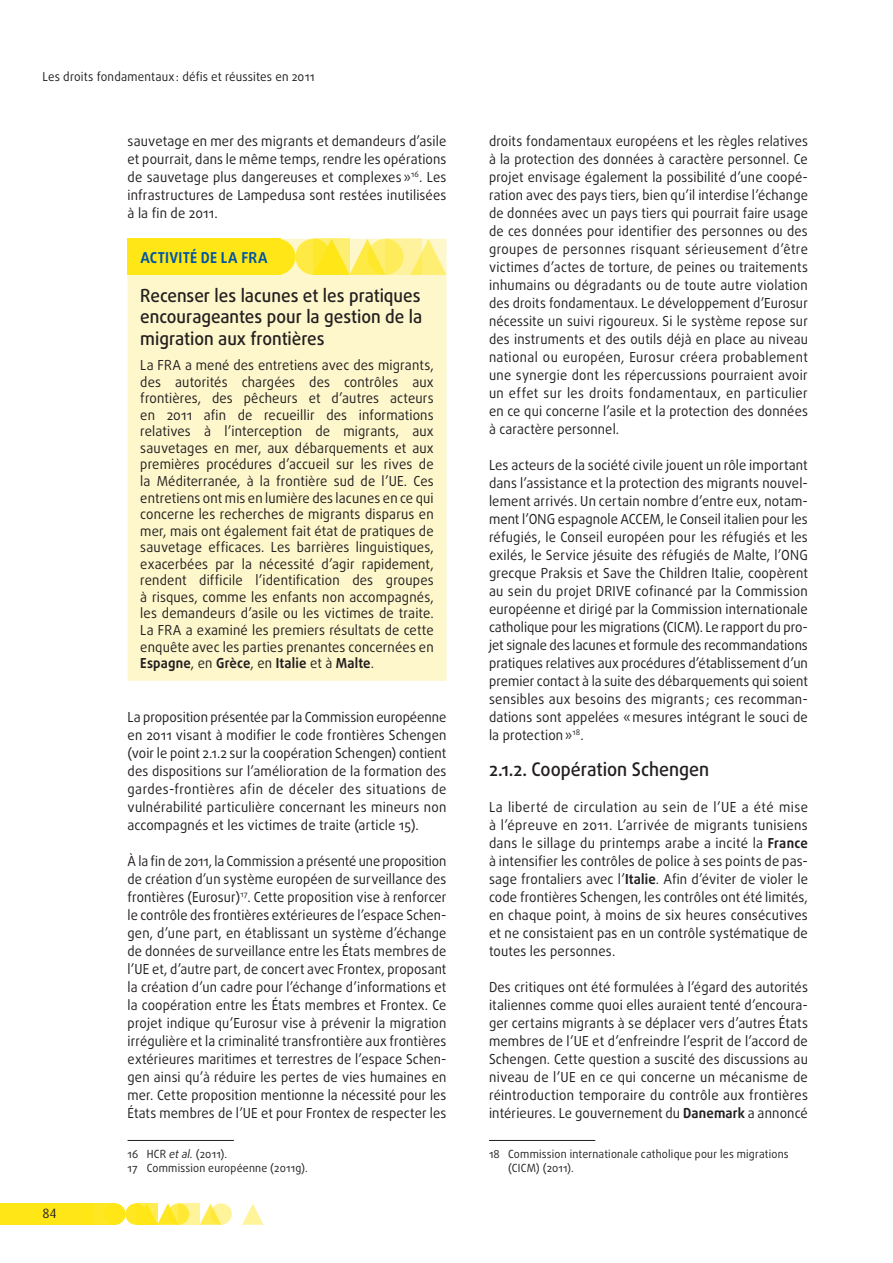
<style>
.page{position:relative;width:893px;height:1263px;background:#fff}
.page>*{position:absolute;margin:0;border:0;box-sizing:border-box;transform-origin:0 0}
.t1{font:500 18.75px "Daxline Pro";color:#231f20;scale:.95 1}
.t2{font:500 18px/21.6px "Daxline Pro";color:#231f20;text-align:justify;scale:.95 1}
.t3{font:700 15px "Daxline Pro";letter-spacing:.025em;color:#0155a5;scale:.95 1}
.t4{font:13.8px/18px "Daxline Pro";letter-spacing:.01em;color:#231f20;text-align:justify;scale:.95 1}
.t5{font:13.8px/18px "Daxline Pro";letter-spacing:.01em;color:#231f20;text-align:justify;scale:.94 1}
.t6{font:13.5px "Dax";color:#231f20}
.t7{font:12.3px "Daxline Pro";letter-spacing:.015em;color:#231f20;scale:.95 1}
.t8{font:11.25px/13.5px "Daxline Pro";letter-spacing:.02em;color:#231f20;scale:.95 1}
.s1{font-weight:700}
.s2{font-style:italic}
</style>
<div class="page">
<div style="left:0;top:1203px;width:94px;height:22px;background:#ffe616"></div>
<svg style="left:125px;top:1203px;width:22px;height:22px"></svg>
<div style="left:94px;top:1203px;width:21px;height:22px;background:#ffe724"></div>
<svg style="left:200px;top:1203px;width:18px;height:22px"></svg>
<svg style="left:242px;top:1203px;width:21px;height:22px"></svg>
<div style="left:104px;top:1203px;width:21px;height:22px;background:#ffe616;border-radius:50%"></div>
<svg style="left:157px;top:1203px;width:18px;height:22px"></svg>
<svg style="left:168px;top:1203px;width:21px;height:22px"></svg>
<svg style="left:210px;top:1203px;width:22px;height:22px"></svg>
<svg style="left:136px;top:1203px;width:21px;height:22px"></svg>
<svg style="left:179px;top:1203px;width:21px;height:22px"></svg>
<div style="left:128px;top:239px;width:318px;height:442px;background:#fef7cc"></div>
<div style="left:295px;top:239px;width:36px;height:36px;background:#feea43;border-radius:50%"></div>
<svg style="left:422px;top:239px;width:24px;height:36px"></svg>
<div style="left:259px;top:239px;width:36px;height:36px;background:#ffe616;border-radius:50%"></div>
<svg style="left:349px;top:239px;width:32px;height:36px"></svg>
<svg style="left:367px;top:239px;width:36px;height:36px"></svg>
<svg style="left:313px;top:239px;width:36px;height:36px"></svg>
<svg style="left:386px;top:239px;width:36px;height:36px"></svg>
<div style="left:128px;top:239px;width:153px;height:36px;background:#ffe616"></div>
<hr style="left:128px;top:1140px;width:106px;height:1px;background:#231f20">
<hr style="left:489px;top:1140px;width:106px;height:1px;background:#231f20">
<p class="t7" style="left:43px;top:68px;width:288px">Les droits fondamentaux: défis et réussites en 2011</p>
<p class="t6" style="left:43px;top:1206px;width:16px">84</p>
<p class="t4" style="left:128px;top:132px;width:337px">sauvetage en mer des migrants et demandeurs d’asile et pourrait, dans le même temps, rendre les opérations de sauvetage plus dangereuses et complexes»<sup>16</sup>. Les infrastructures de Lampedusa sont restées inutilisées à la fin de 2011.</p>
<p class="t3" style="left:140px;top:247px;width:135px">ACTIVITÉ DE LA FRA</p>
<h2 class="t2" style="left:140px;top:285px;width:298px">Recenser les lacunes et les pratiques encourageantes pour la gestion de la migration aux frontières</h2>
<p class="t4" style="left:140px;top:357px;width:310px;line-height:16.5px">La FRA a mené des entretiens avec des migrants, des autorités chargées des contrôles aux frontières, des pêcheurs et d’autres acteurs en 2011 afin de recueillir des informations relatives à l’interception de migrants, aux sauvetages en mer, aux débarquements et aux premières procédures d’accueil sur les rives de la Méditerranée, à la frontière sud de l’UE. Ces entretiens ont mis en lumière des lacunes en ce qui concerne les recherches de migrants disparus en mer, mais ont également fait état de pratiques de sauvetage efficaces. Les barrières linguistiques, exacerbées par la nécessité d’agir rapidement, rendent difficile l’identification des groupes à risques, comme les enfants non accompagnés, les demandeurs d’asile ou les victimes de traite.<br>La FRA a examiné les premiers résultats de cette enquête avec les parties prenantes concernées en <span class="s1">Espagne</span>, en <span class="s1">Grèce</span>, en <span class="s1">Italie</span> et à <span class="s1">Malte</span>.</p>
<p class="t4" style="left:128px;top:708px;width:337px">La proposition présentée par la Commission européenne en 2011 visant à modifier le code frontières Schengen (voir le point 2.1.2 sur la coopération Schengen) contient des dispositions sur l’amélioration de la formation des gardes-frontières afin de déceler des situations de vulnérabilité particulière concernant les mineurs non accompagnés et les victimes de traite (article 15).</p>
<p class="t5" style="left:128px;top:852px;width:341px">À la fin de 2011, la Commission a présenté une proposition de création d’un système européen de surveillance des frontières (Eurosur)<sup>17</sup>. Cette proposition vise à renforcer le contrôle des frontières extérieures de l’espace Schen&shy;gen, d’une part, en établissant un système d’échange de données de surveillance entre les États membres de l’UE et, d’autre part, de concert avec Frontex, proposant la création d’un cadre pour l’échange d’informations et la coopération entre les États membres et Frontex. Ce projet indique qu’Eurosur vise à prévenir la migration irrégulière et la criminalité transfrontière aux frontières extérieures maritimes et terrestres de l’espace Schen&shy;gen ainsi qu’à réduire les pertes de vies humaines en mer. Cette proposition mentionne la nécessité pour les États membres de l’UE et pour Frontex de respecter les</p>
<p class="t8" style="left:128px;top:1147px;width:191px">16 HCR <span class="s2">et al.</span> (2011).<br>17 Commission européenne (2011g).</p>
<p class="t5" style="left:489px;top:132px;width:341px">droits fondamentaux européens et les règles relatives à la protection des données à caractère personnel. Ce projet envisage également la possibilité d’une coopé&shy;ration avec des pays tiers, bien qu’il interdise l’échange de données avec un pays tiers qui pourrait faire usage de ces données pour identifier des personnes ou des groupes de personnes risquant sérieusement d’être victimes d’actes de torture, de peines ou traitements inhumains ou dégradants ou de toute autre violation des droits fondamentaux. Le développement d’Eurosur nécessite un suivi rigoureux. Si le système repose sur des instruments et des outils déjà en place au niveau national ou européen, Eurosur créera probablement une synergie dont les répercussions pourraient avoir un effet sur les droits fondamentaux, en particulier en ce qui concerne l’asile et la protection des données à caractère personnel.</p>
<p class="t4" style="left:489px;top:456px;width:337px">Les acteurs de la société civile jouent un rôle important dans l’assistance et la protection des migrants nouvel&shy;lement arrivés. Un certain nombre d’entre eux, notam&shy;ment l’ONG espagnole ACCEM, le Conseil italien pour les réfugiés, le Conseil européen pour les réfugiés et les exilés, le Service jésuite des réfugiés de Malte, l’ONG grecque Praksis et Save the Children Italie, coopèrent au sein du projet DRIVE cofinancé par la Commission européenne et dirigé par la Commission internationale catholique pour les migrations (CICM). Le rapport du pro&shy;jet signale des lacunes et formule des recommandations pratiques relatives aux procédures d’établissement d’un premier contact à la suite des débarquements qui soient sensibles aux besoins des migrants ; ces recomman&shy;dations sont appelées «mesures intégrant le souci de la protection»<sup>18</sup>.</p>
<h1 class="t1" style="left:489px;top:756px;width:233px">2.1.2. Coopération Schengen</h1>
<p class="t4" style="left:489px;top:798px;width:337px">La liberté de circulation au sein de l’UE a été mise à l’épreuve en 2011. L’arrivée de migrants tunisiens dans le sillage du printemps arabe a incité la <span class="s1">France </span>à intensifier les contrôles de police à ses points de pas&shy;sage frontaliers avec l’<span class="s1">Italie</span>. Afin d’éviter de violer le code frontières Schengen, les contrôles ont été limités, en chaque point, à moins de six heures consécutives et ne consistaient pas en un contrôle systématique de toutes les personnes.</p>
<p class="t4" style="left:489px;top:978px;width:337px">Des critiques ont été formulées à l’égard des autorités italiennes comme quoi elles auraient tenté d’encoura&shy;ger certains migrants à se déplacer vers d’autres États membres de l’UE et d’enfreindre l’esprit de l’accord de Schengen. Cette question a suscité des discussions au niveau de l’UE en ce qui concerne un mécanisme de réintroduction temporaire du contrôle aux frontières intérieures. Le gouvernement du <span class="s1">Danemark</span> a annoncé</p>
<p class="t8" style="left:508px;top:1147px;width:297px;text-indent:-19px">18 Commission internationale catholique pour les migrations (CICM) (2011).</p>
</div>
